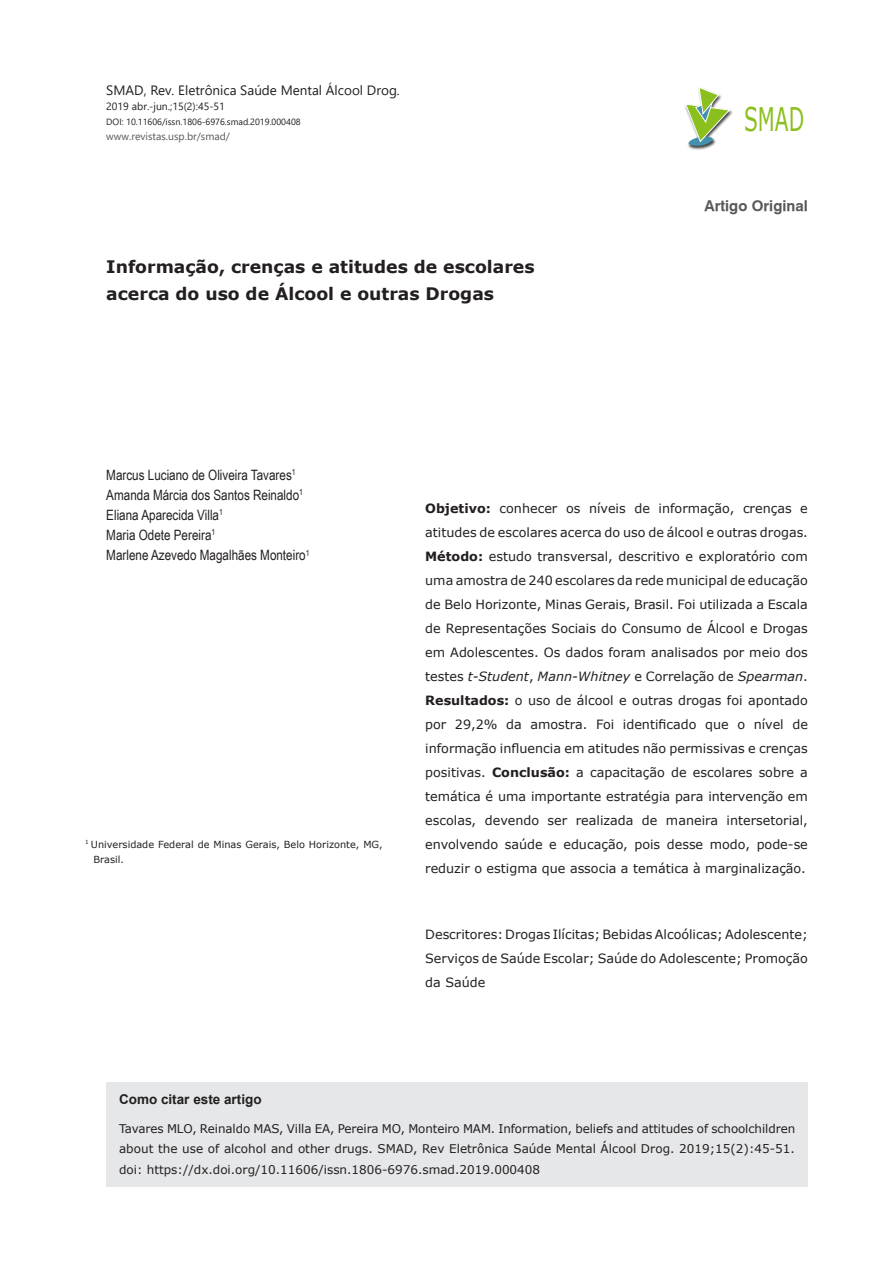
<style>
.page{position:relative;width:893px;height:1263px;background:#fff}
.page>*{position:absolute;margin:0;border:0;box-sizing:border-box;transform-origin:0 0}
.t1{font:32.55px "Verdana";color:#8bbf1d;scale:.62 1}
.Título{font:700 17.25px/27px "Verdana";color:#231f20}
.t2{font:700 15px "Geneva";color:#57585a}
.Autor{font:14.25px "Arial Narrow";color:#231f20}
.Cab-Nomedarevista{font:13.5px "Segoe UI";color:#231f20}
.Como_citar_titulo{font:700 13.5px "Arial";color:#231f20}
.Resumo{font:12.75px/24px "Verdana";color:#231f20;text-align:justify}
.Descritores{font:12.75px/24px "Verdana";color:#231f20;text-align:justify}
.Como_citar_texto{font:12px/20.2px "Verdana";color:#231f20;text-align:justify}
.ano_n_eid{font:10.5px "Segoe UI";color:#231f20}
.site{font:10.5px "Segoe UI";color:#57585a}
.Rodapé_Autor{font:9.75px/15px "Verdana";color:#231f20}
.DOI{font:9px "Segoe UI";color:#231f20}
.s1{font-weight:700}
.s2{font-style:italic}
</style>
<div class="page">
<img style="left:688px;top:110px;width:45px;height:40px">
<svg style="left:685px;top:87px;width:46px;height:60px"></svg>
<div style="left:106px;top:1082px;width:702px;height:104px;background:#e6e7e9"></div>
<p class="Cab-Nomedarevista" style="left:106px;top:77px;width:295px">SMAD, Rev. Eletrônica Saúde Mental Álcool Drog.</p>
<p class="ano_n_eid" style="left:106px;top:96px;width:120px">2019 abr.-jun.;15(2):45-51</p>
<p class="DOI" style="left:106px;top:113px;width:196px">DOI: 10.11606/issn.1806-6976.smad.2019.000408</p>
<p class="site" style="left:106px;top:126px;width:125px">www.revistas.usp.br/smad/</p>
<p class="Título" style="left:106px;top:253px;width:430px">Informação, crenças e atitudes de escolares acerca do uso de Álcool e outras Drogas</p>
<p class="t1" style="left:744px;top:97px;width:99px">SMAD</p>
<p class="t2" style="left:704px;top:197px;width:105px">Artigo Original</p>
<p class="Autor" style="left:106px;top:464px;width:191px">Marcus Luciano de Oliveira Tavares<sup>1</sup></p>
<p class="Autor" style="left:106px;top:484px;width:198px">Amanda Márcia dos Santos Reinaldo<sup>1</sup></p>
<p class="Autor" style="left:106px;top:504px;width:118px">Eliana Aparecida Villa<sup>1</sup></p>
<p class="Autor" style="left:106px;top:525px;width:111px">Maria Odete Pereira<sup>1</sup></p>
<p class="Autor" style="left:106px;top:545px;width:205px">Marlene Azevedo Magalhães Monteiro<sup>1</sup></p>
<p class="Rodapé_Autor" style="left:94px;top:836px;width:291px;text-indent:-9px"><sup>1</sup> Universidade Federal de Minas Gerais, Belo Horizonte, MG,<br>Brasil.</p>
<p class="Resumo" style="left:425px;top:496px;width:384px"><span class="s1">Objetivo:</span> conhecer os níveis de informação, crenças e atitudes de escolares acerca do uso de álcool e outras drogas.<br><span class="s1">Método:</span> estudo transversal, descritivo e exploratório com uma amostra de 240 escolares da rede municipal de educação de Belo Horizonte, Minas Gerais, Brasil. Foi utilizada a Escala de Representações Sociais do Consumo de Álcool e Drogas em Adolescentes. Os dados foram analisados por meio dos testes <span class="s2">t-Student</span>, <span class="s2">Mann-Whitney</span> e Correlação de <span class="s2">Spearman</span>.<br><span class="s1">Resultados:</span> o uso de álcool e outras drogas foi apontado por 29,2% da amostra. Foi identificado que o nível de informação influencia em atitudes não permissivas e crenças positivas. <span class="s1">Conclusão:</span> a capacitação de escolares sobre a temática é uma importante estratégia para intervenção em escolas, devendo ser realizada de maneira intersetorial, envolvendo saúde e educação, pois desse modo, pode-se reduzir o estigma que associa a temática à marginalização.</p>
<p class="Descritores" style="left:425px;top:922px;width:384px">Descritores: Drogas Ilícitas; Bebidas Alcoólicas; Adolescente; Serviços de Saúde Escolar; Saúde do Adolescente; Promoção da Saúde</p>
<p class="Como_citar_titulo" style="left:119px;top:1090px;width:144px">Como citar este artigo</p>
<p class="Como_citar_texto" style="left:119px;top:1118px;width:678px">Tavares MLO, Reinaldo MAS, Villa EA, Pereira MO, Monteiro MAM. Information, beliefs and attitudes of schoolchildren about the use of alcohol and other drugs. SMAD, Rev Eletrônica Saúde Mental Álcool Drog. 2019;15(2):45-51. doi: https://dx.doi.org/10.11606/issn.1806-6976.smad.2019.000408</p>
</div>
